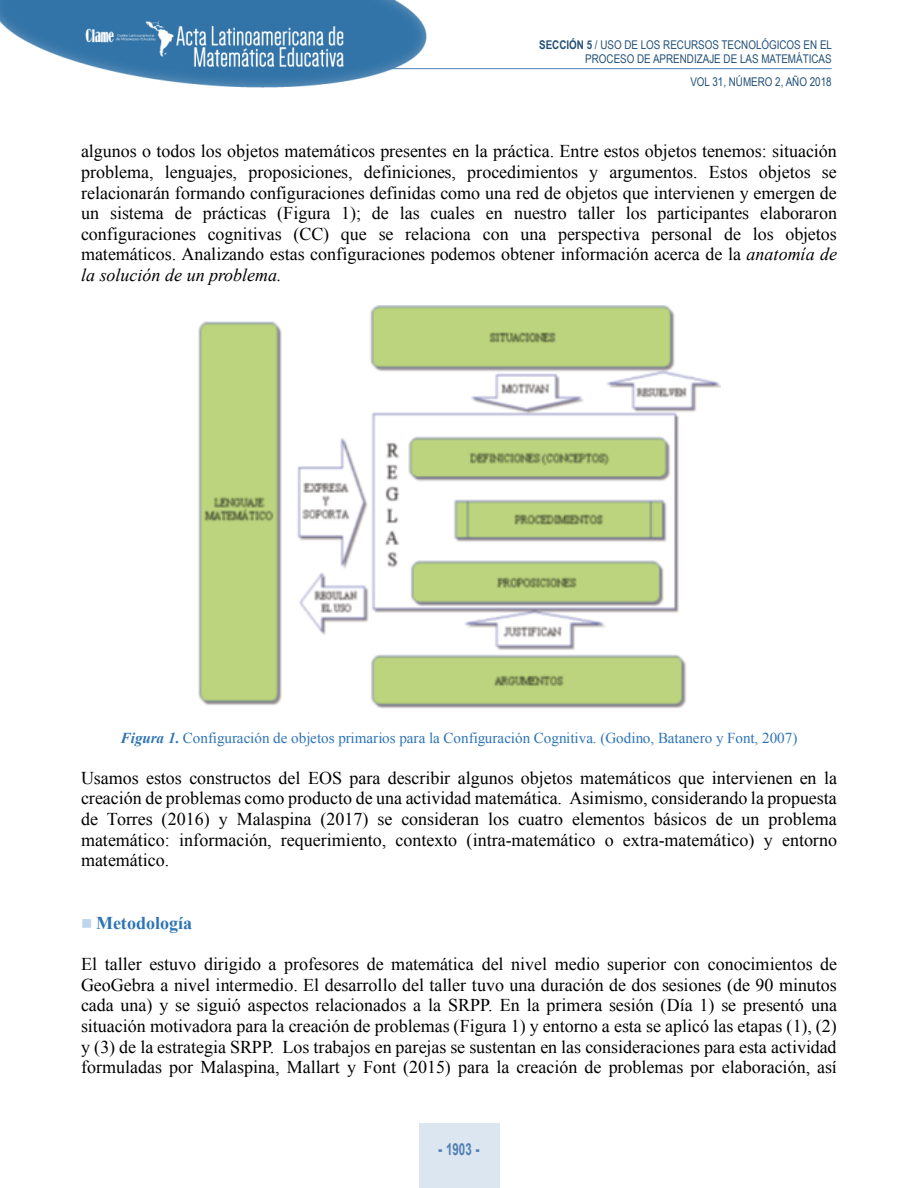
<style>
.page{position:relative;width:918px;height:1188px;background:#fff}
.page>*{position:absolute;margin:0;border:0;box-sizing:border-box;transform-origin:0 0}
.t1{font:18px/20.7px "Times New Roman";color:#000;text-align:justify}
.t2{font:700 18px "Times New Roman";color:#2e74b5}
.t3{font:700 16.5px "Arial";color:#4f80b4;scale:.7 1}
.t4{font:15.15px "Times New Roman";color:#2e74b5}
.t5{font:12px/14.4px "Arial Narrow";color:#214f77;text-align:right}
.t6{font:11.85px "Arial Narrow";color:#1f4e79}
.s1{font-weight:700}
.s2{font-style:italic}
.s3{font-weight:700;font-style:italic}
.s4{color:#bdd6ee}
.s5{font-weight:900}
</style>
<div class="page">
<img style="left:0;top:0;width:435px;height:88px">
<hr style="left:389px;top:68px;width:443px;height:1px;background:#4f80b4">
<div style="left:419px;top:1123px;width:80px;height:65px;background:#dce6f0"></div>
<img style="left:198px;top:306px;width:523px;height:402px">
<p class="t5" style="left:539px;top:37px;width:294px"><span class="s1">SECCIÓN 5</span> / USO DE LOS RECURSOS TECNOLÓGICOS EN EL<br>PROCESO DE APRENDIZAJE DE LAS MATEMÁTICAS</p>
<p class="t5" style="left:690px;top:75px;width:143px">VOL 31, NÚMERO 2, AÑO 2018</p>
<p class="t6" style="left:525px;top:59px;width:306px"><span class="s1">CAPITULO 1 /</span> ANÁLISIS DEL DISCURSO MATEMÁTICO ESCOLAR</p>
<p class="t1" style="left:81px;top:141px;width:758px">algunos o todos los objetos matemáticos presentes en la práctica. Entre estos objetos tenemos: situación problema, lenguajes, proposiciones, definiciones, procedimientos y argumentos. Estos objetos se relacionarán formando configuraciones definidas como una red de objetos que intervienen y emergen de un sistema de prácticas (Figura 1); de las cuales en nuestro taller los participantes elaboraron configuraciones cognitivas (CC) que se relaciona con una perspectiva personal de los objetos matemáticos. Analizando estas configuraciones podemos obtener información acerca de la <span class="s2">anatomía de la solución de un problema.</span></p>
<p class="t4" style="left:121px;top:730px;width:678px"><span class="s3">Figura 1</span><span class="s1">.</span> Configuración de objetos primarios para la Configuración Cognitiva. (Godino, Batanero y Font, 2007)</p>
<p class="t1" style="left:81px;top:767px;width:758px">Usamos estos constructos del EOS para describir algunos objetos matemáticos que intervienen en la creación de problemas como producto de una actividad matemática. Asimismo, considerando la propuesta de Torres (2016) y Malaspina (2017) se consideran los cuatro elementos básicos de un problema matemático: información, requerimiento, contexto (intra-matemático o extra-matemático) y entorno matemático.</p>
<p class="t2" style="left:81px;top:913px;width:113px"><span class="s4">■</span> Metodología</p>
<p class="t1" style="left:81px;top:954px;width:758px">El taller estuvo dirigido a profesores de matemática del nivel medio superior con conocimientos de GeoGebra a nivel intermedio. El desarrollo del taller tuvo una duración de dos sesiones (de 90 minutos cada una) y se siguió aspectos relacionados a la SRPP. En la primera sesión (Día 1) se presentó una situación motivadora para la creación de problemas (Figura 1) y entorno a esta se aplicó las etapas (1), (2) y (3) de la estrategia SRPP. Los trabajos en parejas se sustentan en las consideraciones para esta actividad formuladas por Malaspina, Mallart y Font (2015) para la creación de problemas por elaboración, así</p>
<p class="t3" style="left:438px;top:1140px;width:60px"><span class="s5">-</span> 1903 <span class="s5">-</span></p>
</div>
